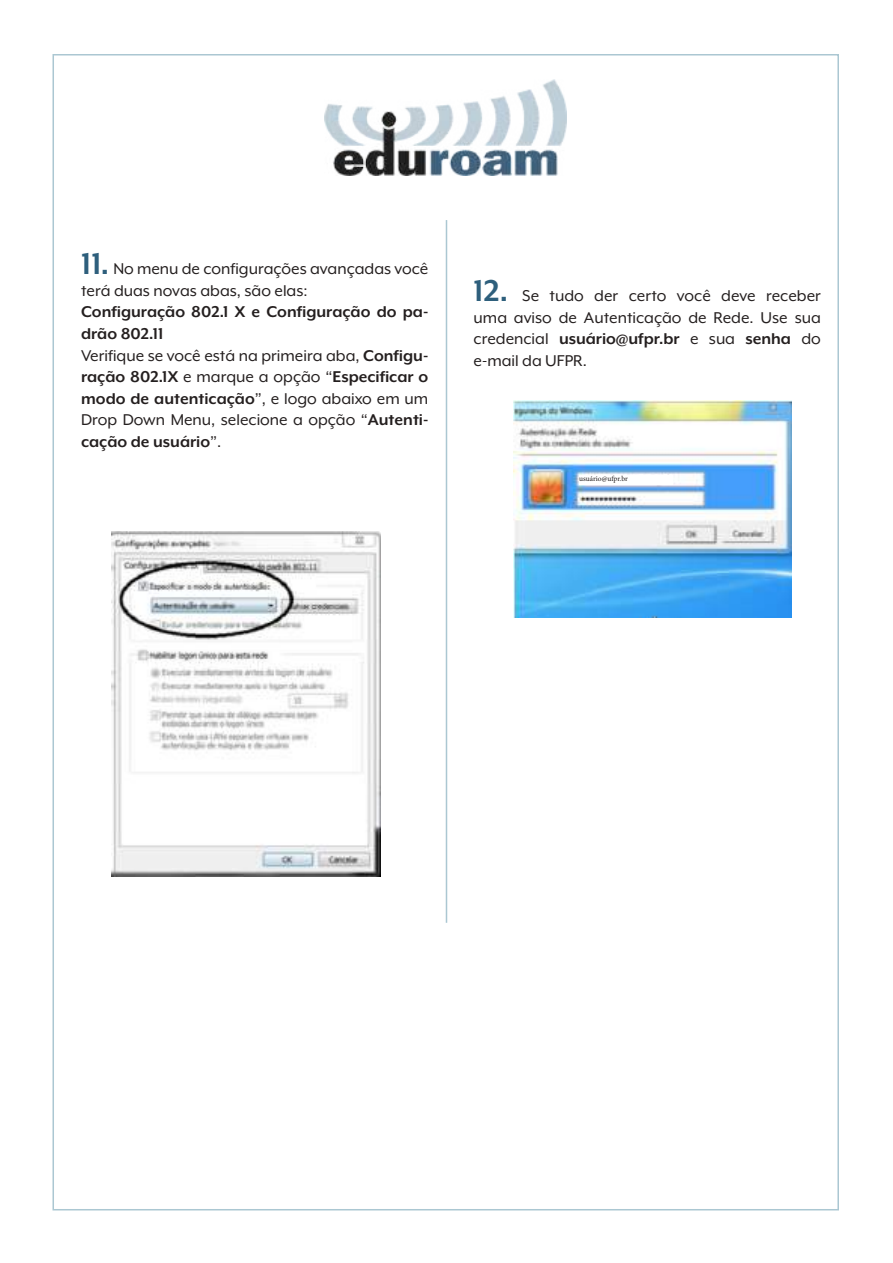
<style>
.page{position:relative;width:893px;height:1263px;background:#fff}
.page>*{position:absolute;margin:0;border:0;box-sizing:border-box;transform-origin:0 0}
.t1{font:700 18px/21.6px "Mr Eaves XL Mod OT";color:#241f1f}
.t2{font:18px/21.6px "Mr Eaves XL Mod OT";color:#241f1f}
.t3{font:7.5px "Minion Pro";color:#241f1f}
.s1{font-weight:700;font-size:34.5px;color:#2e5f7c}
.s2{font-weight:400}
.s3{font-weight:700}
</style>
<div class="page">
<img style="left:325px;top:79px;width:242px;height:97px">
<hr style="left:446px;top:220px;width:1px;height:703px;background:#abc7d2">
<img style="left:111px;top:531px;width:269px;height:345px">
<img style="left:513px;top:400px;width:278px;height:217px">
<div style="left:579px;top:475px;width:94px;height:10px;background:#fff"></div>
<p class="t2" style="left:81px;top:258px;width:349px"><span class="s1">11.</span> No menu de configurações avançadas você terá duas novas abas, são elas:</p>
<p class="t1" style="left:81px;top:301px;width:349px">Configuração 802.1 X e Configuração do pa&shy;drão 802.11<br><span class="s2">Verifique se você está na primeira aba,</span> Configu&shy;ração 802.1X <span class="s2">e marque a opção “</span>Especificar o modo de autenticação<span class="s2">”, e logo abaixo em um Drop Down Menu, selecione a opção “</span>Autenti&shy;cação de usuário<span class="s2">”.</span></p>
<p class="t2" style="left:474px;top:285px;width:349px;text-align:justify"><span class="s1">12.</span> Se tudo der certo você deve receber uma aviso de Autenticação de Rede. Use sua credencial <span class="s3">usuário@ufpr.br</span> e sua <span class="s3">senha</span> do e-mail da UFPR.</p>
<p class="t3" style="left:579px;top:473px;width:50px">usuário@ufpr.br</p>
</div>
